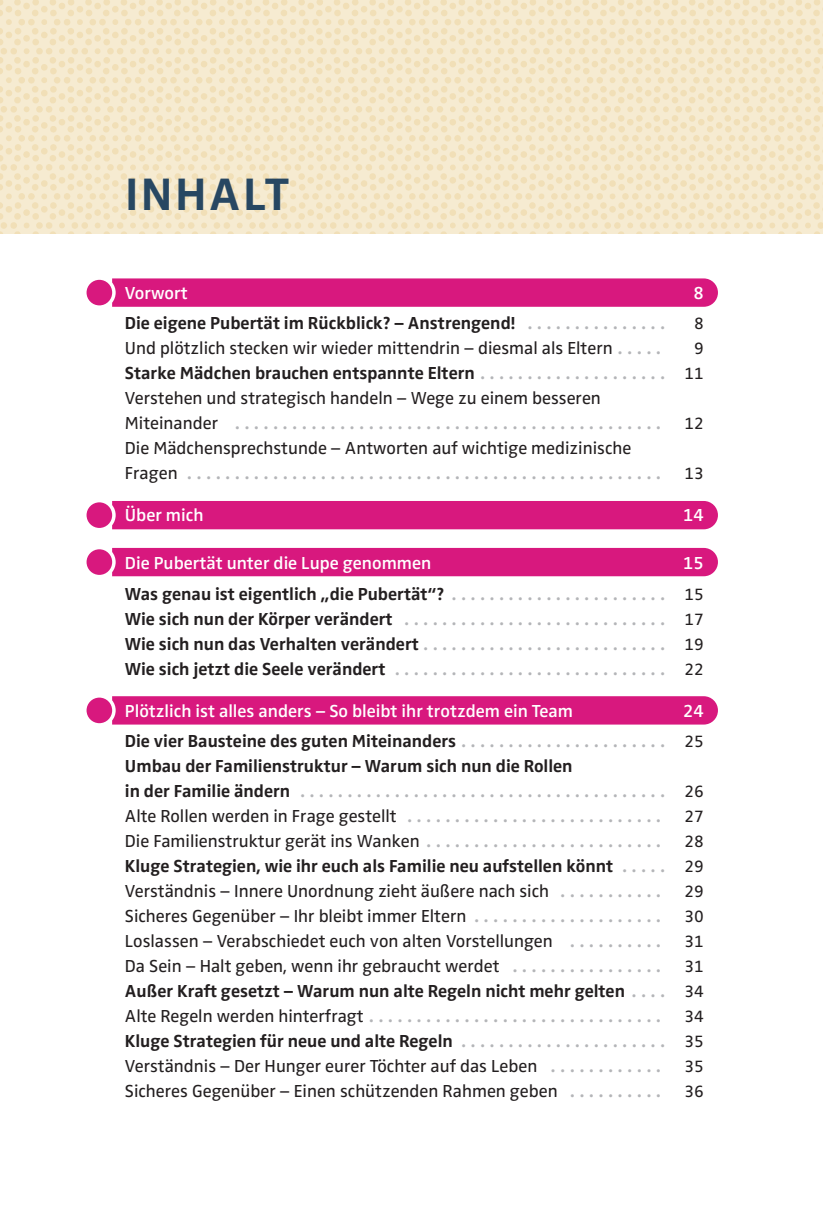
<style>
.page{position:relative;width:823px;height:1219px;background:#fff}
.page>*{position:absolute;margin:0;border:0;box-sizing:border-box;transform-origin:0 0}
.t1{font:700 47px "Zwo Pro";letter-spacing:.05em;color:#274762}
.iHV_Überschrift_3{font:600 20px "Zwo Pro";color:#b4b5b8}
.iHV_Überschrift_2{font:600 20px "Zwo Pro";color:#b4b5b8}
.iHV_Überschrift_2-2{font:700 18px "Zwo Pro";color:#231f20}
.iHV_Überschrift_3-2{font:18px "Zwo Pro";color:#231f20}
.iHV_Überschrift_1{font:600 18px "Zwo Pro";color:#fff}
.iHV_Überschrift_2-3{font:17px "Zwo Pro";color:#231f20}
.iHV_Überschrift_3-3{font:17px "Zwo Pro";color:#231f20}
.s1{font-weight:600;font-size:20px;color:#b4b5b8}
.s2{font-weight:400;font-size:17px}
.s3{font-weight:400;font-size:18px;color:#231f20}
.s4{font-weight:400;font-size:17px;color:#231f20}
.s5{font-weight:700;font-size:18px;color:#231f20}
.s6{font-size:17px}
</style>
<div class="page">
<img style="left:0;top:0;width:822px;height:234px">
<svg style="left:86px;top:278px;width:631px;height:29px;background:#dc348d"></svg>
<svg style="left:86px;top:548px;width:631px;height:28px;background:#da2585"></svg>
<svg style="left:86px;top:696px;width:631px;height:29px;background:#dc338d"></svg>
<svg style="left:86px;top:501px;width:631px;height:28px;background:#da2585"></svg>
<div style="left:125px;top:282px;width:578px;height:21px;background:#d8187e"></div>
<div style="left:125px;top:505px;width:578px;height:21px;background:#d8187e"></div>
<div style="left:125px;top:553px;width:578px;height:21px;background:#d8187e"></div>
<div style="left:125px;top:700px;width:578px;height:21px;background:#d8187e"></div>
<p class="t1" style="left:125px;top:167px;width:166px">INHALT</p>
<p class="iHV_Überschrift_1" style="left:125px;top:282px;width:64px">Vorwort</p>
<p class="iHV_Überschrift_1" style="left:693px;top:282px;width:12px">8</p>
<p class="iHV_Überschrift_2-2" style="left:125px;top:313px;width:541px">Die eigene Pubertät im Rückblick? – Anstrengend! <span class="s1">. . . . . . . . . . . . . . .</span></p>
<p class="iHV_Überschrift_2-3" style="left:693px;top:314px;width:11px">8</p>
<p class="iHV_Überschrift_3-2" style="left:125px;top:338px;width:537px">Und plötzlich stecken wir wieder mittendrin – diesmal als Eltern <span class="s1">. . . . .</span></p>
<p class="iHV_Überschrift_3-3" style="left:693px;top:339px;width:11px">9</p>
<p class="iHV_Überschrift_2-2" style="left:125px;top:363px;width:580px">Starke Mädchen brauchen entspannte Eltern <span class="s1">. . . . . . . . . . . . . . . . . . . .</span> <span class="s2">11</span></p>
<p class="iHV_Überschrift_3-2" style="left:125px;top:388px;width:477px">Verstehen und strategisch handeln – Wege zu einem besseren</p>
<p class="iHV_Überschrift_3" style="left:125px;top:411px;width:580px"><span class="s3">Miteinander</span> . . . . . . . . . . . . . . . . . . . . . . . . . . . . . . . . . . . . . . . . . . . . . <span class="s4">12</span></p>
<p class="iHV_Überschrift_3-2" style="left:125px;top:438px;width:507px">Die Mädchensprechstunde – Antworten auf wichtige medizinische</p>
<p class="iHV_Überschrift_3" style="left:125px;top:461px;width:580px"><span class="s3">Fragen</span> . . . . . . . . . . . . . . . . . . . . . . . . . . . . . . . . . . . . . . . . . . . . . . . . . . <span class="s4">13</span></p>
<p class="iHV_Überschrift_1" style="left:125px;top:505px;width:80px">Über mich</p>
<p class="iHV_Überschrift_1" style="left:682px;top:505px;width:22px">14</p>
<p class="iHV_Überschrift_1" style="left:125px;top:553px;width:308px">Die Pubertät unter die Lupe genommen</p>
<p class="iHV_Überschrift_1" style="left:682px;top:553px;width:22px">15</p>
<p class="iHV_Überschrift_2-2" style="left:125px;top:583px;width:580px">Was genau ist eigentlich „die Pubertät“? <span class="s1">. . . . . . . . . . . . . . . . . . . . . . .</span> <span class="s2">15</span></p>
<p class="iHV_Überschrift_2-2" style="left:125px;top:608px;width:580px">Wie sich nun der Körper verändert <span class="s1">. . . . . . . . . . . . . . . . . . . . . . . . . . . .</span> <span class="s2">17</span></p>
<p class="iHV_Überschrift_2-2" style="left:125px;top:633px;width:580px">Wie sich nun das Verhalten verändert <span class="s1">. . . . . . . . . . . . . . . . . . . . . . . . . .</span> <span class="s2">19</span></p>
<p class="iHV_Überschrift_2-2" style="left:125px;top:658px;width:580px">Wie sich jetzt die Seele verändert <span class="s1">. . . . . . . . . . . . . . . . . . . . . . . . . . . . .</span> <span class="s2">22</span></p>
<p class="iHV_Überschrift_1" style="left:125px;top:700px;width:449px">Plötzlich ist alles anders – So bleibt ihr trotzdem ein Team</p>
<p class="iHV_Überschrift_1" style="left:682px;top:700px;width:22px">24</p>
<p class="iHV_Überschrift_2-2" style="left:125px;top:731px;width:580px">Die vier Bausteine des guten Miteinanders <span class="s1">. . . . . . . . . . . . . . . . . . . . . .</span> <span class="s2">25</span></p>
<p class="iHV_Überschrift_2-2" style="left:125px;top:756px;width:449px">Umbau der Familienstruktur – Warum sich nun die Rollen</p>
<p class="iHV_Überschrift_2" style="left:125px;top:779px;width:580px"><span class="s5">in der Familie ändern</span> . . . . . . . . . . . . . . . . . . . . . . . . . . . . . . . . . . . . . . . <span class="s4">26</span></p>
<p class="iHV_Überschrift_3-2" style="left:125px;top:806px;width:580px">Alte Rollen werden in Frage gestellt <span class="s1">. . . . . . . . . . . . . . . . . . . . . . . . . . .</span> <span class="s6">27</span></p>
<p class="iHV_Überschrift_3-2" style="left:125px;top:831px;width:580px">Die Familienstruktur gerät ins Wanken <span class="s1">. . . . . . . . . . . . . . . . . . . . . . . . .</span> <span class="s6">28</span></p>
<p class="iHV_Überschrift_2-2" style="left:125px;top:856px;width:580px">Kluge Strategien, wie ihr euch als Familie neu aufstellen könnt <span class="s1">. . . . .</span> <span class="s2">29</span></p>
<p class="iHV_Überschrift_3-2" style="left:125px;top:881px;width:580px">Verständnis – Innere Unordnung zieht äußere nach sich <span class="s1">. . . . . . . . . . .</span> <span class="s6">29</span></p>
<p class="iHV_Überschrift_3-2" style="left:125px;top:906px;width:580px">Sicheres Gegenüber – Ihr bleibt immer Eltern <span class="s1">. . . . . . . . . . . . . . . . . . . .</span> <span class="s6">30</span></p>
<p class="iHV_Überschrift_3-2" style="left:125px;top:931px;width:580px">Loslassen – Verabschiedet euch von alten Vorstellungen <span class="s1">. . . . . . . . . .</span> <span class="s6">31</span></p>
<p class="iHV_Überschrift_3-2" style="left:125px;top:956px;width:580px">Da Sein – Halt geben, wenn ihr gebraucht werdet <span class="s1">. . . . . . . . . . . . . . . .</span> <span class="s6">31</span></p>
<p class="iHV_Überschrift_2-2" style="left:125px;top:981px;width:580px">Außer Kraft gesetzt – Warum nun alte Regeln nicht mehr gelten <span class="s1">. . . .</span> <span class="s2">34</span></p>
<p class="iHV_Überschrift_3" style="left:125px;top:1004px;width:580px"><span class="s3">Alte Regeln werden hinterfragt</span> . . . . . . . . . . . . . . . . . . . . . . . . . . . . . . . <span class="s4">34</span></p>
<p class="iHV_Überschrift_2-2" style="left:125px;top:1031px;width:580px">Kluge Strategien für neue und alte Regeln <span class="s1">. . . . . . . . . . . . . . . . . . . . . .</span> <span class="s2">35</span></p>
<p class="iHV_Überschrift_3-2" style="left:125px;top:1056px;width:580px">Verständnis – Der Hunger eurer Töchter auf das Leben <span class="s1">. . . . . . . . . . . .</span> <span class="s6">35</span></p>
<p class="iHV_Überschrift_3-2" style="left:125px;top:1081px;width:580px">Sicheres Gegenüber – Einen schützenden Rahmen geben <span class="s1">. . . . . . . . . .</span> <span class="s6">36</span></p>
</div>
